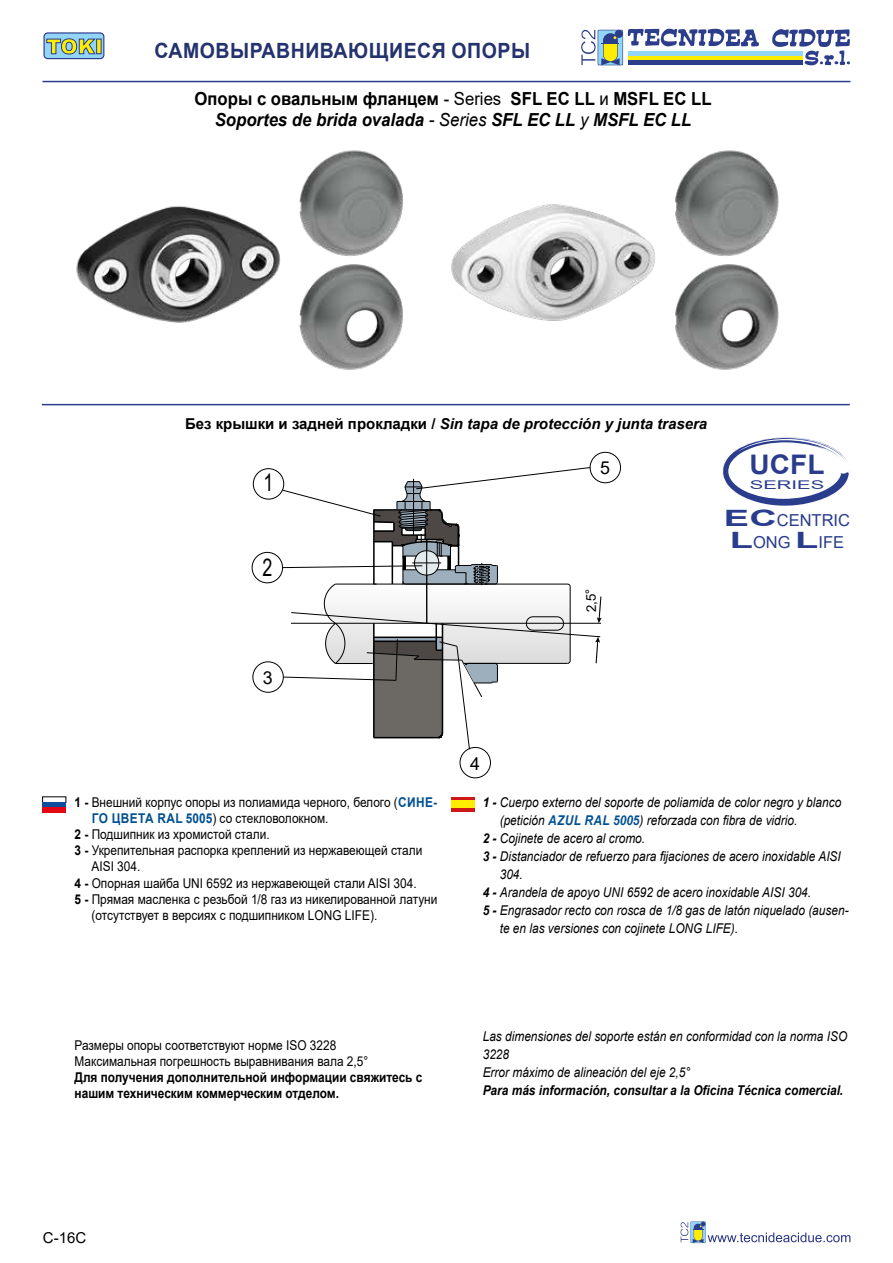
<style>
.page{position:relative;width:893px;height:1263px;background:#fff}
.page>*{position:absolute;margin:0;border:0;box-sizing:border-box;transform-origin:0 0}
.t1{font:700 27px "Arial";color:#2a3d8c;scale:1.04 1}
.t2{font:24.45px "Arial";color:#000;scale:.73 1}
.t3{font:700 21px "Arial";letter-spacing:.025em;color:#24326e;scale:.93 1}
.t4{font:italic 700 18px/21.6px "Arial";color:#000;text-align:center;scale:.93 1}
.t5{font:17.85px "Arial";color:#000}
.t6{font:16.5px/22.8px "Arial";color:#2a3d8c;text-align:center}
.t7{font:italic 700 15px "Arial";color:#000}
.t8{font:15px "Arial";color:#000}
.t9{font:italic 13.5px/18px "Arial";color:#000;scale:.88 1}
.t10{font:13.5px/16.2px "Arial";color:#000;scale:.88 1}
.t11{font:700 13.5px/16.2px "Arial";color:#000;scale:.88 1}
.t12{font:italic 700 13.5px "Arial";color:#000;scale:.88 1}
.t13{font:13.35px "Arial";color:#000}
.t14{font:12px "Arial";color:#2a3d8c;scale:1.69 1}
.s1{font-style:normal}
.s2{font-weight:400;font-style:normal}
.s3{font-weight:400}
.s4{font-weight:700;font-size:22.5px}
.s5{font-weight:700}
.s6{font-weight:700;color:#005192}
</style>
<div class="page">
<hr style="left:43px;top:81px;width:807px;height:1px;background:#2a3d8c">
<svg style="left:581px;top:28px;width:179px;height:37px"></svg>
<svg style="left:772px;top:29px;width:78px;height:37px"></svg>
<hr style="left:628px;top:52px;width:174px;height:4px;background:#93d5f6">
<div style="left:628px;top:56px;width:174px;height:5px;background:#ffed00"></div>
<hr style="left:628px;top:61px;width:174px;height:4px;background:#2b3d8b">
<svg style="left:680px;top:1221px;width:170px;height:22px"></svg>
<div style="left:44px;top:33px;width:60px;height:26px;background:#93d5f6;border-radius:4px"></div>
<div style="left:43px;top:32px;width:61px;height:27px;border:1px solid #283583;border-radius:4px"></div>
<svg style="left:46px;top:38px;width:50px;height:17px"></svg>
<svg style="left:96px;top:39px;width:5px;height:15px"></svg>
<hr style="left:42px;top:404px;width:808px;height:1px;background:#2a3d8c">
<div style="left:253px;top:468px;width:31px;height:31px;border:1px solid #000;border-radius:50%"></div>
<div style="left:252px;top:552px;width:31px;height:31px;border:1px solid #000;border-radius:50%"></div>
<div style="left:252px;top:661px;width:32px;height:32px;border:1px solid #000;border-radius:50%"></div>
<div style="left:460px;top:747px;width:31px;height:31px;border:1px solid #000;border-radius:50%"></div>
<div style="left:590px;top:452px;width:31px;height:31px;border:1px solid #000;border-radius:50%"></div>
<svg style="left:282px;top:467px;width:320px;height:283px"></svg>
<svg style="left:723px;top:437px;width:127px;height:69px"></svg>
<img style="left:76px;top:150px;width:703px;height:220px">
<div style="left:43px;top:802px;width:23px;height:5px;background:#0e4f9d"></div>
<div style="left:43px;top:807px;width:23px;height:5px;background:#e30613"></div>
<hr style="left:451px;top:797px;width:23px;height:3px;background:#cd1719">
<div style="left:451px;top:800px;width:23px;height:8px;background:#ffed00"></div>
<hr style="left:451px;top:808px;width:23px;height:4px;background:#cd1719">
<h3 class="t3" style="left:155px;top:36px;width:405px">САМОВЫРАВНИВАЮЩИЕСЯ ОПОРЫ</h3>
<h3 class="t4" style="left:194px;top:88px;width:558px"><span class="s1">Опоры с овальным фланцем</span> <span class="s2">- Series</span> <span class="s1">SFL EC LL</span> <span class="s2">и</span> <span class="s1">MSFL EC LL<br></span>Soportes de brida ovalada <span class="s3">- Series</span> SFL EC LL <span class="s3">y</span> MSFL EC LL</h3>
<p class="t7" style="left:185px;top:414px;width:524px"><span class="s1">Без крышки и задней прокладки /</span> Sin tapa de protección y junta trasera</p>
<h2 class="t2" style="left:263px;top:465px;width:15px">1</h2>
<h2 class="t2" style="left:263px;top:551px;width:15px">2</h2>
<h3 class="t5" style="left:600px;top:456px;width:11px">5</h3>
<p class="t13" style="left:582px;top:613px;width:25px;rotate:-92deg">2,5°</p>
<h1 class="t1" style="left:750px;top:446px;width:73px">UCFL</h1>
<p class="t14" style="left:750px;top:476px;width:46px">SERIES</p>
<p class="t6" style="left:724px;top:508px;width:128px"><span class="s4">EC</span>CENTRIC<br><span class="s4">L</span>ONG <span class="s4">L</span>IFE</p>
<h3 class="t5" style="left:263px;top:665px;width:11px">3</h3>
<h3 class="t5" style="left:470px;top:751px;width:11px">4</h3>
<p class="t10" style="left:75px;top:794px;width:414px"><span class="s5">1 -</span> Внешний корпус опоры из полиамида черного, белого (<span class="s6">СИНЕ-</span></p>
<p class="t10" style="left:92px;top:810px;width:270px"><span class="s6">ГО ЦВЕТА RAL 5005</span>) со стекловолокном.</p>
<p class="t10" style="left:75px;top:826px;width:223px"><span class="s5">2 -</span> Подшипник из хромистой стали.</p>
<p class="t10" style="left:75px;top:842px;width:397px"><span class="s5">3 -</span> Укрепительная распорка креплений из нержавеющей стали</p>
<p class="t10" style="left:92px;top:858px;width:57px">AISI 304.</p>
<p class="t10" style="left:75px;top:875px;width:390px"><span class="s5">4 -</span> Опорная шайба UNI 6592 из нержавеющей стали AISI 304.</p>
<p class="t10" style="left:75px;top:891px;width:414px"><span class="s5">5 -</span> Прямая масленка с резьбой 1/8 газ из никелированной латуни</p>
<p class="t10" style="left:92px;top:907px;width:326px">(отсутствует в версиях с подшипником LONG LIFE).</p>
<p class="t10" style="left:75px;top:1037px;width:335px">Размеры опоры соответствуют норме ISO 3228<br>Максимальная погрешность выравнивания вала 2,5°</p>
<p class="t11" style="left:75px;top:1069px;width:397px">Для получения дополнительной информации свяжитесь с нашим техническим коммерческим отделом.</p>
<p class="t9" style="left:483px;top:793px;width:409px"><span class="s5">1 -</span> Cuerpo externo del soporte de poliamida de color negro y blanco</p>
<p class="t9" style="left:500px;top:811px;width:340px">(petición <span class="s6">AZUL RAL 5005</span>) reforzada con fibra de vidrio.</p>
<p class="t9" style="left:483px;top:829px;width:186px"><span class="s5">2 -</span> Cojinete de acero al cromo.</p>
<p class="t9" style="left:483px;top:847px;width:408px"><span class="s5">3 -</span> Distanciador de refuerzo para fijaciones de acero inoxidable AISI</p>
<p class="t9" style="left:500px;top:865px;width:28px">304.</p>
<p class="t9" style="left:483px;top:883px;width:375px"><span class="s5">4 -</span> Arandela de apoyo UNI 6592 de acero inoxidable AISI 304.</p>
<p class="t9" style="left:483px;top:901px;width:417px"><span class="s5">5 -</span> Engrasador recto con rosca de 1/8 gas de latón niquelado (ausen-</p>
<p class="t9" style="left:500px;top:919px;width:272px">te en las versiones con cojinete LONG LIFE).</p>
<p class="t9" style="left:483px;top:1027px;width:416px">Las dimensiones del soporte están en conformidad con la norma ISO<br>3228<br>Error máximo de alineación del eje 2,5°</p>
<p class="t12" style="left:483px;top:1081px;width:411px">Para más información, consultar a la Oficina Técnica comercial.</p>
<p class="t8" style="left:43px;top:1227px;width:45px">C-16C</p>
</div>
